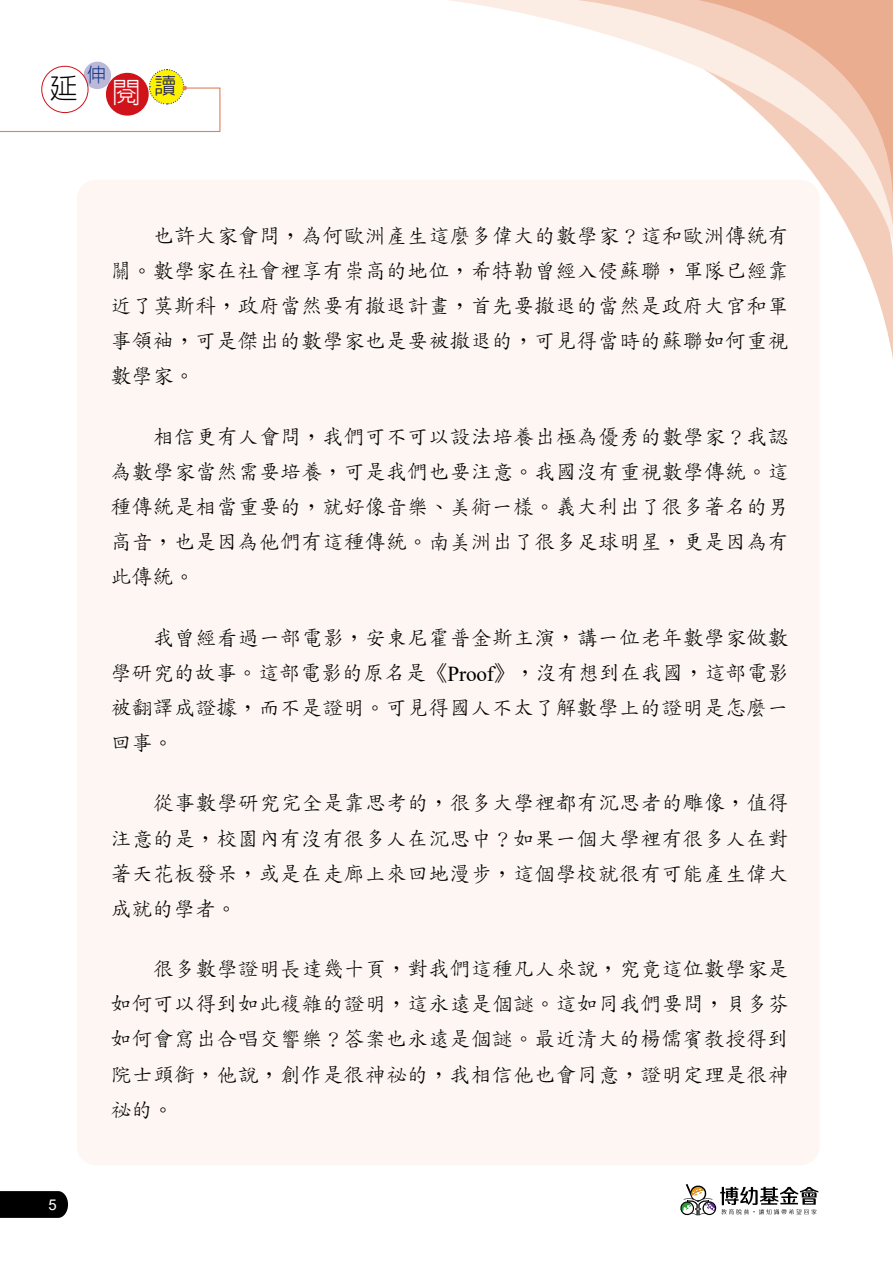
<style>
.page{position:relative;width:893px;height:1263px;background:#fff}
.page>*{position:absolute;margin:0;border:0;box-sizing:border-box;transform-origin:0 0}
.t1{font:300 28.5px "AR Hei B5";color:#000}
.t2{font:300 21.3px/35.1px "AR Std Kai B5";letter-spacing:-.005em;color:#000;text-align:justify}
.t3{font:300 19.65px "AR Hei B5";color:#0c3388}
.t4{font:14.85px "Arial";color:#fff}
.s1{color:#fff}
.s2{font-family:"Times New Roman";font-weight:400}
</style>
<div class="page">
<svg style="left:0;top:1191px;width:68px;height:27px;background:#090909"></svg>
<svg style="left:854px;top:241px;width:39px;height:118px"></svg>
<svg style="left:449px;top:0;width:444px;height:241px"></svg>
<svg style="left:577px;top:0;width:316px;height:226px"></svg>
<svg style="left:698px;top:0;width:195px;height:205px"></svg>
<div style="left:77px;top:180px;width:743px;height:985px;background:#fdf6f2;border-radius:19px"></div>
<div style="left:84px;top:62px;width:27px;height:27px;background:#bcb8d8;border-radius:50%"></div>
<svg style="left:0;top:68px;width:221px;height:64px"></svg>
<svg style="left:680px;top:1184px;width:138px;height:32px"></svg>
<p class="t3" style="left:87px;top:65px;width:21px">伸</p>
<h1 class="t1" style="left:50px;top:74px;width:129px">延 <span class="s1">閱</span><sup>讀</sup></h1>
<p class="t2" style="left:111px;top:218px;width:680px;text-indent:43px">也許大家會問，為何歐洲產生這麼多偉大的數學家？這和歐洲傳統有關。數學家在社會裡享有崇高的地位，希特勒曾經入侵蘇聯，軍隊已經靠近了莫斯科，政府當然要有撤退計畫，首先要撤退的當然是政府大官和軍事領袖，可是傑出的數學家也是要被撤退的，可見得當時的蘇聯如何重視數學家。</p>
<p class="t2" style="left:111px;top:419px;width:680px;text-indent:43px">相信更有人會問，我們可不可以設法培養出極為優秀的數學家？我認為數學家當然需要培養，可是我們也要注意。我國沒有重視數學傳統。這種傳統是相當重要的，就好像音樂、美術一樣。義大利出了很多著名的男高音，也是因為他們有這種傳統。南美洲出了很多足球明星，更是因為有此傳統。</p>
<p class="t2" style="left:111px;top:620px;width:680px;text-indent:43px">我曾經看過一部電影，安東尼霍普金斯主演，講一位老年數學家做數學研究的故事。這部電影的原名是《<span class="s2">Proof</span>》，沒有想到在我國，這部電影被翻譯成證據，而不是證明。可見得國人不太了解數學上的證明是怎麼一回事。</p>
<p class="t2" style="left:111px;top:786px;width:680px;text-indent:43px">從事數學研究完全是靠思考的，很多大學裡都有沉思者的雕像，值得注意的是，校園內有沒有很多人在沉思中？如果一個大學裡有很多人在對著天花板發呆，或是在走廊上來回地漫步，這個學校就很有可能產生偉大成就的學者。</p>
<p class="t4" style="left:49px;top:1194px;width:10px">5</p>
<p class="t2" style="left:111px;top:952px;width:680px;text-indent:43px">很多數學證明長達幾十頁，對我們這種凡人來說，究竟這位數學家是如何可以得到如此複雜的證明，這永遠是個謎。這如同我們要問，貝多芬如何會寫出合唱交響樂？答案也永遠是個謎。最近清大的楊儒賓教授得到院士頭銜，他說，創作是很神祕的，我相信他也會同意，證明定理是很神祕的。</p>
</div>
